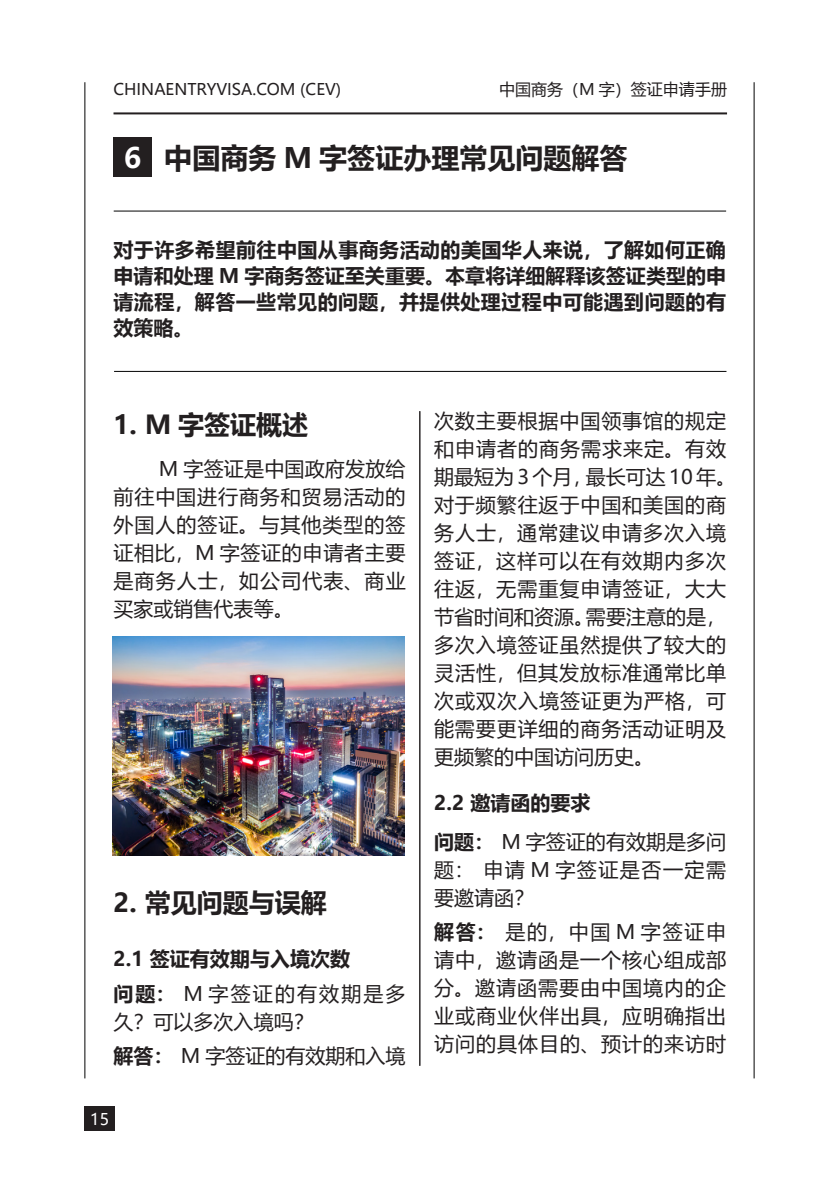
<style>
.page{position:relative;width:840px;height:1191px;background:#fff}
.page>*{position:absolute;margin:0;border:0;box-sizing:border-box;transform-origin:0 0}
.大标题{font:700 28px "Microsoft Ya Hei";color:#231f20}
.t1{font:700 28px "Microsoft Ya Hei";color:#fff}
.中标题{font:700 26px "Microsoft Ya Hei";color:#231f20}
.内文{font:20px/28px "Microsoft Ya Hei";letter-spacing:.05em;color:#231f20;text-align:justify}
.内文-2{font:700 20px/26px "Microsoft Ya Hei";letter-spacing:.02em;color:#231f20;text-align:justify}
.内文-3{font:20px/28px "Microsoft Ya Hei";letter-spacing:.105em;color:#231f20}
.小标题{font:700 20px "Microsoft Ya Hei";color:#231f20}
.内文-4{font:20px "Microsoft Ya Hei";color:#231f20}
.t2{font:16px "Microsoft Ya Hei";color:#231f20}
.t3{font:16px "Microsoft Ya Hei";color:#fff}
.s1{font-weight:700}
</style>
<div class="page">
<hr style="left:113px;top:112px;width:613px;height:2px;background:#231f20">
<div style="left:114px;top:137px;width:38px;height:40px;background:#231f20"></div>
<hr style="left:114px;top:210px;width:611px;height:1px;background:#030303">
<hr style="left:419px;top:411px;width:1px;height:654px;background:#231f20">
<hr style="left:114px;top:371px;width:612px;height:1px;background:#030303">
<img style="left:113px;top:636px;width:291px;height:219px">
<div style="left:84px;top:1106px;width:31px;height:24px;background:#231f20"></div>
<hr style="left:84px;top:82px;width:1px;height:996px;background:#030303">
<hr style="left:753px;top:82px;width:1px;height:996px;background:#030303">
<p class="t2" style="left:113px;top:78px;width:229px">CHINAENTRYVISA.COM (CEV)</p>
<p class="t2" style="left:499px;top:78px;width:229px">中国商务（M 字）签证申请手册</p>
<p class="t1" style="left:124px;top:138px;width:19px">6</p>
<p class="大标题" style="left:164px;top:138px;width:464px">中国商务 M 字签证办理常见问题解答</p>
<p class="内文-2" style="left:113px;top:236px;width:614px">对于许多希望前往中国从事商务活动的美国华人来说，了解如何正确申请和处理 M 字商务签证至关重要。本章将详细解释该签证类型的申请流程，解答一些常见的问题，并提供处理过程中可能遇到问题的有效策略。</p>
<p class="中标题" style="left:113px;top:406px;width:196px">1. M 字签证概述</p>
<p class="内文" style="left:113px;top:454px;width:293px;text-indent:45px">M 字签证是中国政府发放给前往中国进行商务和贸易活动的外国人的签证。与其他类型的签证相比，M 字签证的申请者主要是商务人士，如公司代表、商业买家或销售代表等。</p>
<p class="中标题" style="left:113px;top:885px;width:215px">2. 常见问题与误解</p>
<p class="小标题" style="left:113px;top:944px;width:238px">2.1 签证有效期与入境次数</p>
<p class="内文-3" style="left:113px;top:979px;width:293px"><span class="s1">问题：</span> M 字签证的有效期是多久？可以多次入境吗？</p>
<p class="内文-4" style="left:113px;top:1042px;width:293px"><span class="s1">解答：</span> M 字签证的有效期和入境</p>
<p class="t3" style="left:90px;top:1108px;width:20px">15</p>
<p class="内文" style="left:434px;top:406px;width:303px;text-align:left">次数主要根据中国领事馆的规定和申请者的商务需求来定。有效期最短为 3 个月，最长可达 10 年。对于频繁往返于中国和美国的商务人士，通常建议申请多次入境签证，这样可以在有效期内多次往返，无需重复申请签证，大大节省时间和资源。需要注意的是，多次入境签证虽然提供了较大的灵活性，但其发放标准通常比单次或双次入境签证更为严格，可能需要更详细的商务活动证明及更频繁的中国访问历史。</p>
<p class="小标题" style="left:434px;top:788px;width:158px">2.2 邀请函的要求</p>
<p class="内文" style="left:434px;top:827px;width:293px"><span class="s1">问题：</span> M 字签证的有效期是多问题： 申请 M 字签证是否一定需要邀请函？</p>
<p class="内文" style="left:434px;top:916px;width:293px"><span class="s1">解答：</span> 是的，中国 M 字签证申请中，邀请函是一个核心组成部分。邀请函需要由中国境内的企业或商业伙伴出具，应明确指出访问的具体目的、预计的来访时</p>
</div>
